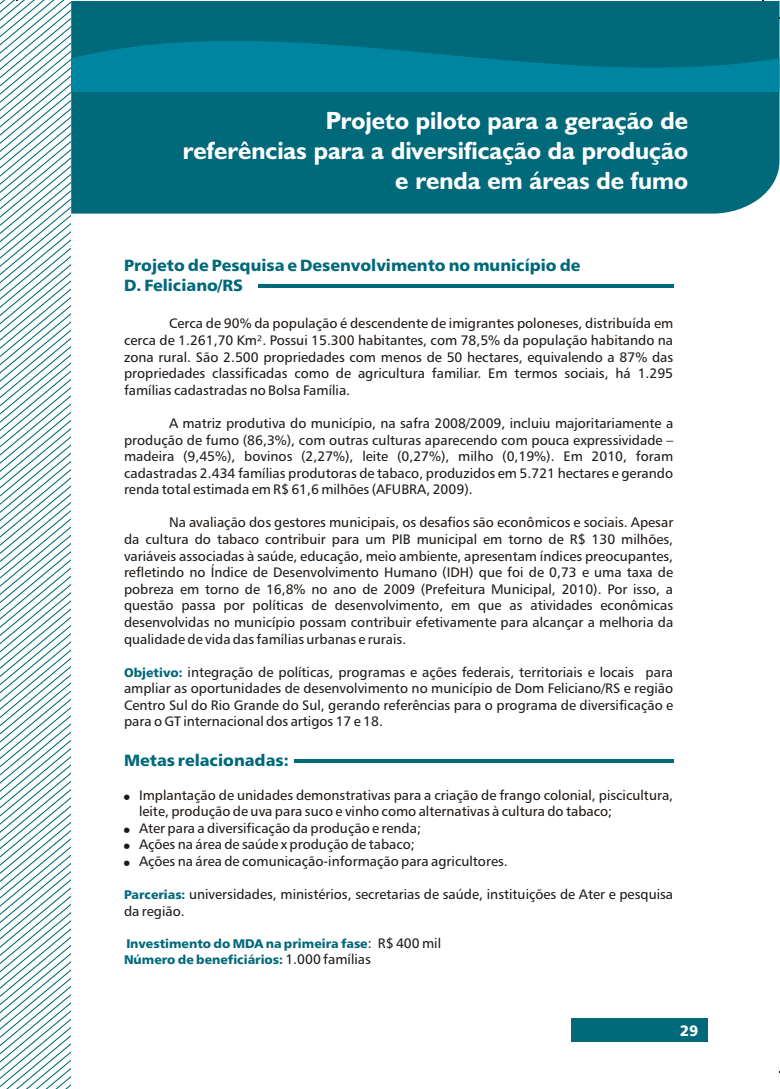
<style>
.page{position:relative;width:780px;height:1089px;background:#fff}
.page>*{position:absolute;margin:0;border:0;box-sizing:border-box;transform-origin:0 0}
.t1{font:700 25px/30px "Humanst 521 BT";color:#fff;text-align:right}
.t2{font:16.25px/20px "Humnst 777 Blk BT";color:#00697a}
.t3{font:15px "Humnst 777 Blk BT";color:#fff}
.t4{font:13.75px/16.6px "Humnst 777 BT";color:#1f1a17;text-align:justify}
.t5{font:12.5px/16.6px "Humnst 777 Blk BT";color:#00697a}
.s1{font-family:"Humnst 777 Blk BT";font-size:12.5px;color:#00697a}
.s2{font-family:"Humnst 777 BT";font-size:13.75px;color:#1f1a17}
</style>
<div class="page">
<svg style="left:0;top:615px;width:71px;height:474px"></svg>
<div style="left:71px;top:1px;width:709px;height:213px;background:#00697a"></div>
<svg style="left:71px;top:5px;width:709px;height:91px;background:#00748a"></svg>
<hr style="left:258px;top:285px;width:415px;height:3px;background:#00697a">
<hr style="left:294px;top:759px;width:379px;height:3px;background:#00697a">
<svg style="left:0;top:0;width:71px;height:477px"></svg>
<div style="left:571px;top:1018px;width:137px;height:24px;background:#00697a"></div>
<h1 class="t1" style="left:183px;top:107px;width:507px">Projeto piloto para a geração de<br>referências para a diversificação da produção e renda em áreas de fumo</h1>
<p class="t2" style="left:124px;top:257px;width:458px">Projeto de Pesquisa e Desenvolvimento no município de<br>D. Feliciano/RS</p>
<p class="t4" style="left:124px;top:316px;width:551px;text-indent:45px">Cerca de 90% da população é descendente de imigrantes poloneses, distribuída em cerca de 1.261,70 Km². Possui 15.300 habitantes, com 78,5% da população habitando na zona rural. São 2.500 propriedades com menos de 50 hectares, equivalendo a 87% das propriedades classificadas como de agricultura familiar. Em termos sociais, há 1.295 famílias cadastradas no Bolsa Família.</p>
<p class="t4" style="left:124px;top:416px;width:551px;text-indent:45px">A matriz produtiva do município, na safra 2008/2009, incluiu majoritariamente a produção de fumo (86,3%), com outras culturas aparecendo com pouca expressividade – madeira (9,45%), bovinos (2,27%), leite (0,27%), milho (0,19%). Em 2010, foram cadastradas 2.434 famílias produtoras de tabaco, produzidos em 5.721 hectares e gerando renda total estimada em R$ 61,6 milhões (AFUBRA, 2009).</p>
<p class="t4" style="left:124px;top:515px;width:551px;text-indent:45px">Na avaliação dos gestores municipais, os desafios são econômicos e sociais. Apesar da cultura do tabaco contribuir para um PIB municipal em torno de R$ 130 milhões, variáveis associadas à saúde, educação, meio ambiente, apresentam índices preocupantes, refletindo no Índice de Desenvolvimento Humano (IDH) que foi de 0,73 e uma taxa de pobreza em torno de 16,8% no ano de 2009 (Prefeitura Municipal, 2010). Por isso, a questão passa por políticas de desenvolvimento, em que as atividades econômicas desenvolvidas no município possam contribuir efetivamente para alcançar a melhoria da qualidade de vida das famílias urbanas e rurais.</p>
<p class="t4" style="left:124px;top:665px;width:551px"><span class="s1">Objetivo:</span> integração de políticas, programas e ações federais, territoriais e locais para ampliar as oportunidades de desenvolvimento no município de Dom Feliciano/RS e região Centro Sul do Rio Grande do Sul, gerando referências para o programa de diversificação e para o GT internacional dos artigos 17 e 18.</p>
<p class="t2" style="left:124px;top:751px;width:166px">Metas relacionadas:</p>
<p class="t4" style="left:139px;top:788px;width:536px;text-indent:-15px">❑Implantação de unidades demonstrativas para a criação de frango colonial, piscicultura, leite, produção de uva para suco e vinho como alternativas à cultura do tabaco;</p>
<p class="t4" style="left:124px;top:821px;width:299px">❑Ater para a diversificação da produção e renda;</p>
<p class="t4" style="left:124px;top:837px;width:292px">❑Ações na área de saúde x produção de tabaco;</p>
<p class="t4" style="left:124px;top:854px;width:385px">❑Ações na área de comunicação-informação para agricultores.</p>
<p class="t4" style="left:124px;top:887px;width:551px"><span class="s1">Parcerias:</span> universidades, ministérios, secretarias de saúde, instituições de Ater e pesquisa da região.</p>
<p class="t5" style="left:124px;top:936px;width:319px">Investimento do MDA na primeira fase<span class="s2">: R$ 400 mil<br></span>Número de beneficiários: <span class="s2">1.000 famílias</span></p>
<p class="t3" style="left:680px;top:1024px;width:20px">29</p>
</div>
